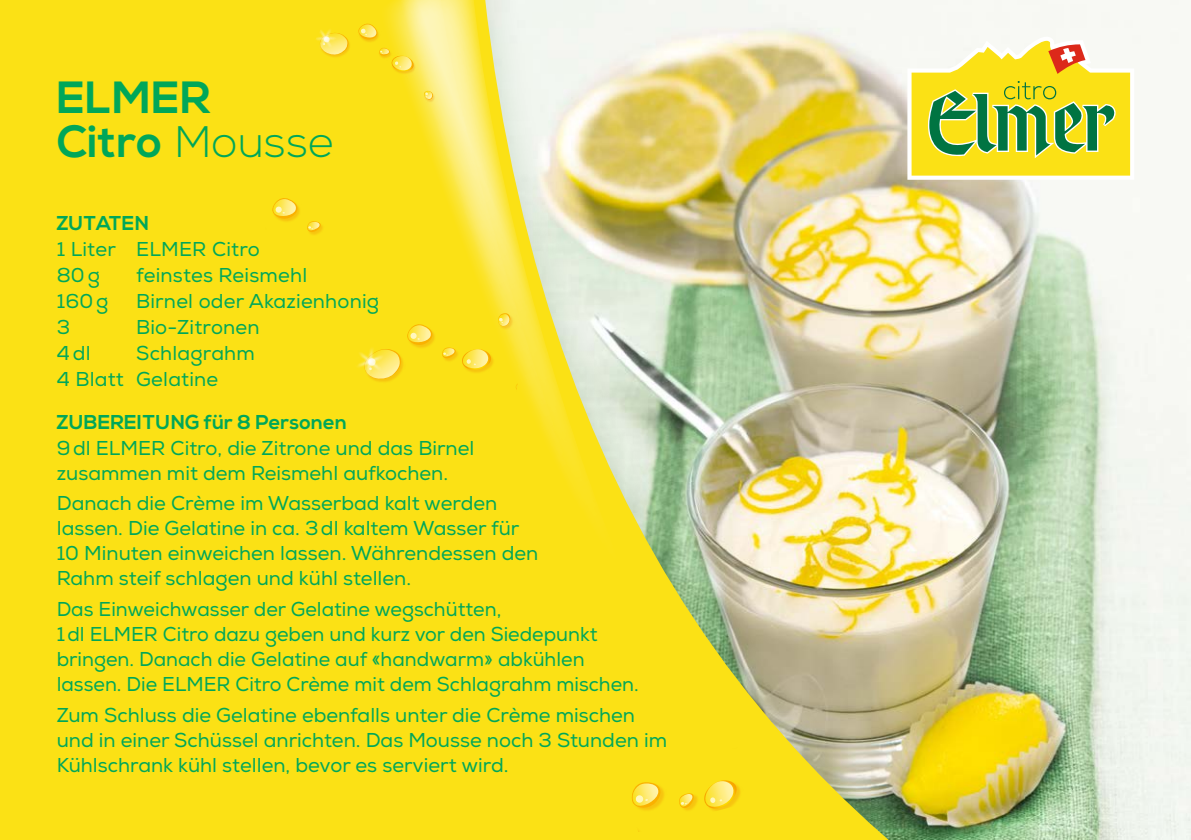
<style>
.page{position:relative;width:1191px;height:840px;background:#fff}
.page>*{position:absolute;margin:0;border:0;box-sizing:border-box;transform-origin:0 0}
.t1{font:700 45px "Nexa";letter-spacing:.01em;color:#00a759}
.t2{font:300 44px "Nexa";letter-spacing:.01em;color:#00a759}
.t3{font:20px/25px "Nexa";color:#00a759}
.t4{font:700 20px "Nexa";letter-spacing:.01em;color:#00a759}
.s1{font-weight:700;font-size:45px}
</style>
<div class="page">
<img style="left:1042px;top:0;width:149px;height:839px">
<div style="left:0;top:0;width:1042px;height:839px;background:#004900;opacity:.22"></div>
<img style="left:0;top:0;width:1014px;height:839px">
<svg style="left:373px;top:0;width:257px;height:589px;fill:#fbe11b"></svg>
<img style="left:701px;top:775px;width:47px;height:41px">
<svg style="left:702px;top:779px;width:38px;height:31px"></svg>
<img style="left:628px;top:777px;width:43px;height:38px">
<svg style="left:629px;top:777px;width:33px;height:32px"></svg>
<img style="left:678px;top:790px;width:25px;height:24px">
<svg style="left:678px;top:790px;width:17px;height:20px"></svg>
<img style="left:722px;top:747px;width:26px;height:4px">
<img style="left:625px;top:779px;width:30px;height:52px">
<img style="left:388px;top:52px;width:31px;height:29px">
<img style="left:373px;top:21px;width:10px;height:27px">
<svg style="left:373px;top:19px;width:6px;height:21px"></svg>
<img style="left:376px;top:46px;width:18px;height:17px">
<svg style="left:378px;top:47px;width:37px;height:26px"></svg>
<img style="left:424px;top:36px;width:18px;height:18px">
<svg style="left:426px;top:36px;width:13px;height:11px"></svg>
<img style="left:421px;top:89px;width:17px;height:17px">
<svg style="left:422px;top:90px;width:12px;height:10px"></svg>
<img style="left:309px;top:3px;width:64px;height:69px">
<img style="left:460px;top:347px;width:37px;height:31px">
<img style="left:435px;top:322px;width:4px;height:30px">
<img style="left:441px;top:346px;width:20px;height:19px">
<svg style="left:442px;top:347px;width:50px;height:25px"></svg>
<img style="left:497px;top:312px;width:19px;height:20px">
<svg style="left:495px;top:313px;width:17px;height:14px"></svg>
<img style="left:514px;top:393px;width:14px;height:6px">
<svg style="left:514px;top:380px;width:14px;height:13px"></svg>
<svg style="left:422px;top:317px;width:13px;height:62px"></svg>
<img style="left:334px;top:311px;width:88px;height:104px">
<img style="left:306px;top:220px;width:27px;height:18px">
<img style="left:300px;top:196px;width:4px;height:30px">
<svg style="left:307px;top:221px;width:26px;height:17px"></svg>
<svg style="left:265px;top:191px;width:35px;height:47px"></svg>
<img style="left:265px;top:194px;width:22px;height:37px">
<svg style="left:907px;top:37px;width:227px;height:143px"></svg>
<h1 class="t1" style="left:57px;top:72px;width:155px">ELMER</h1>
<h2 class="t2" style="left:57px;top:117px;width:280px"><span class="s1">Citro</span> Mousse</h2>
<p class="t4" style="left:57px;top:212px;width:94px">ZUTATEN</p>
<p class="t3" style="left:57px;top:237px;width:205px;line-height:26px">1 Liter ELMER Citro<br>80g</p>
<p class="t3" style="left:136px;top:263px;width:173px">feinstes Reismehl</p>
<p class="t3" style="left:57px;top:289px;width:53px">160g</p>
<p class="t3" style="left:136px;top:289px;width:244px">Birnel oder Akazienhonig</p>
<p class="t3" style="left:57px;top:315px;width:15px">3</p>
<p class="t3" style="left:136px;top:315px;width:125px">Bio-Zitronen</p>
<p class="t3" style="left:57px;top:341px;width:35px">4dl</p>
<p class="t3" style="left:57px;top:341px;width:200px;line-height:26px;text-indent:79px">Schlagrahm<br>4 Blatt Gelatine</p>
<p class="t4" style="left:57px;top:411px;width:291px">ZUBEREITUNG für 8 Personen</p>
<p class="t3" style="left:57px;top:435px;width:419px">9dl ELMER Citro, die Zitrone und das Birnel zusammen mit dem Reismehl aufkochen.</p>
<p class="t3" style="left:57px;top:491px;width:483px">Danach die Crème im Wasserbad kalt werden lassen. Die Gelatine in ca. 3dl kaltem Wasser für 10 Minuten einweichen lassen. Währendessen den Rahm steif schlagen und kühl stellen.</p>
<p class="t3" style="left:57px;top:596px;width:583px">Das Einweichwasser der Gelatine wegschütten,<br>1dl ELMER Citro dazu geben und kurz vor den Siedepunkt bringen. Danach die Gelatine auf «handwarm» abkühlen lassen. Die ELMER Citro Crème mit dem Schlagrahm mischen.</p>
<p class="t3" style="left:57px;top:702px;width:612px">Zum Schluss die Gelatine ebenfalls unter die Crème mischen und in einer Schüssel anrichten. Das Mousse noch 3 Stunden im<br>Kühlschrank kühl stellen, bevor es serviert wird.</p>
</div>
